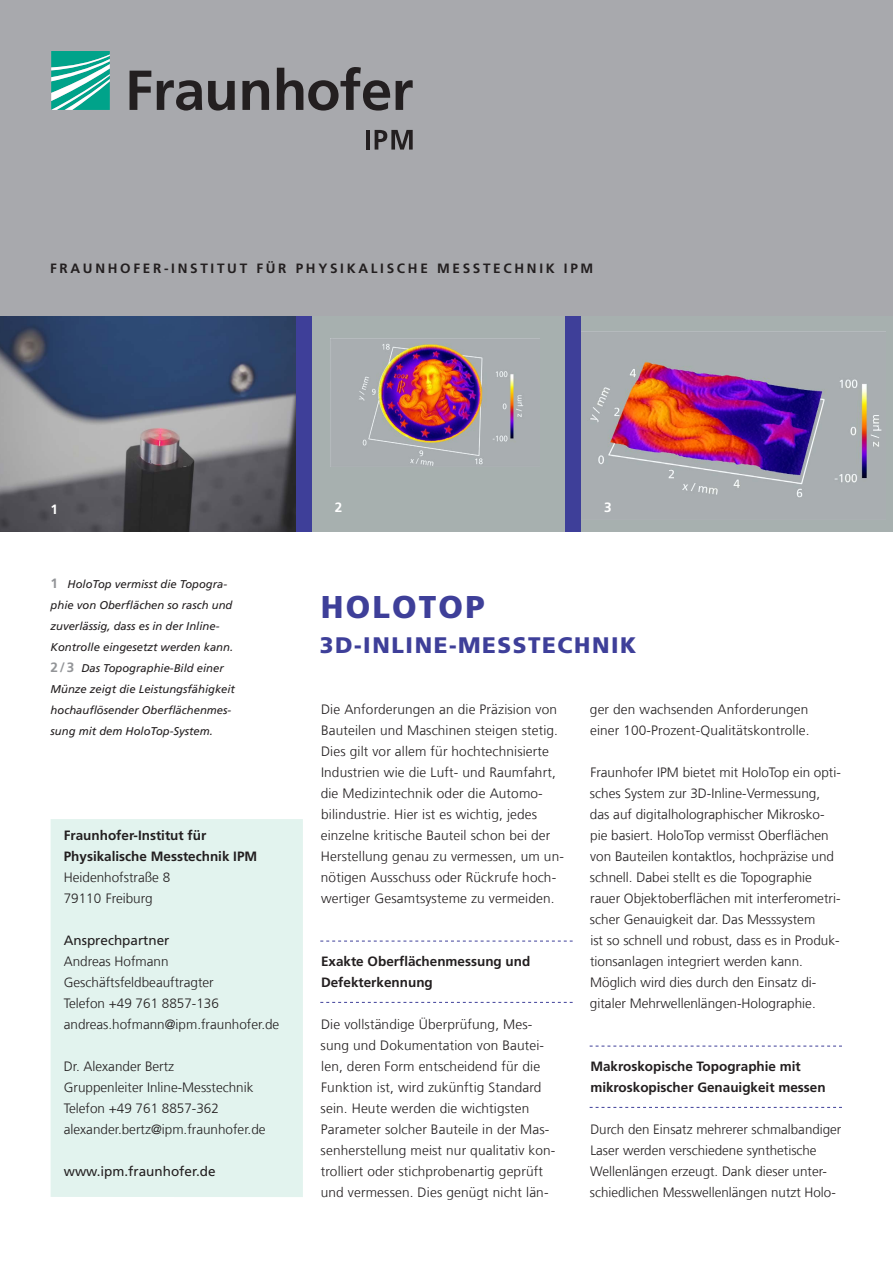
<style>
.page{position:relative;width:893px;height:1263px;background:#fff}
.page>*{position:absolute;margin:0;border:0;box-sizing:border-box;transform-origin:0 0}
.t1{font:900 31.5px "Frutiger LT Com";letter-spacing:.07em;color:#3e3f99}
.t2{font:900 22.5px "Frutiger LT Com";letter-spacing:.07em;color:#3e3f99}
.t3{font:300 13.5px/21px "Frutiger LT Com";color:#231f20}
.t4{font:700 13.5px/21px "Frutiger LT Com";color:#231f20}
.t5{font:700 13.5px "Frutiger LT Com";letter-spacing:.2em;color:#231f20}
.t6{font:13.5px "Frutiger LT Com";color:#231f20}
.t7{font:700 13.5px "Frutiger LT Com";color:#fff}
.t8{font:italic 11.25px/21px "Frutiger LT Com";color:#231f20}
.s1{font-weight:700;font-style:normal;font-size:13.5px;color:#939598}
</style>
<div class="page">
<svg style="left:320px;top:941px;width:253px;height:1px"></svg>
<svg style="left:320px;top:1002px;width:253px;height:1px"></svg>
<svg style="left:590px;top:1046px;width:252px;height:1px"></svg>
<svg style="left:590px;top:1107px;width:252px;height:1px"></svg>
<div style="left:51px;top:819px;width:252px;height:378px;background:#e2f3ee"></div>
<div style="left:295px;top:315px;width:286px;height:216px;background:#3e3f99"></div>
<div style="left:312px;top:301px;width:252px;height:230px;background:#a7b0af"></div>
<img style="left:331px;top:338px;width:208px;height:128px">
<div style="left:581px;top:301px;width:312px;height:230px;background:#a7b0af"></div>
<img style="left:590px;top:361px;width:292px;height:137px">
<img style="left:0;top:315px;width:295px;height:216px">
<div style="left:0;top:0;width:893px;height:315px;background:#a8a9ad"></div>
<svg style="left:51px;top:51px;width:59px;height:59px;background:#4abbaa"></svg>
<svg style="left:130px;top:67px;width:283px;height:44px"></svg>
<hr style="left:366px;top:130px;width:3px;height:20px;background:#231f20">
<svg style="left:375px;top:130px;width:38px;height:20px"></svg>
<p class="t5" style="left:50px;top:260px;width:545px">FRAUNHOFER-INSTITUT FÜR PHYSIKALISCHE MESSTECHNIK IPM</p>
<p class="t7" style="left:51px;top:502px;width:9px">1</p>
<p class="t7" style="left:335px;top:499px;width:9px">2</p>
<p class="t7" style="left:604px;top:499px;width:9px">3</p>
<p class="t8" style="left:51px;top:574px;width:186px"><span class="s1">1</span> HoloTop vermisst die Topogra&shy;phie von Oberflächen so rasch und zuverlässig, dass es in der Inline-Kontrolle eingesetzt werden kann.<br><span class="s1">2/3</span> Das Topographie-Bild einer Münze zeigt die Leistungsfähigkeit hochauflösender Oberflächenmes&shy;sung mit dem HoloTop-System.</p>
<p class="t4" style="left:64px;top:825px;width:195px">Fraunhofer-Institut für<br>Physikalische Messtechnik IPM</p>
<p class="t3" style="left:64px;top:867px;width:108px">Heidenhofstraße 8<br>79110 Freiburg</p>
<p class="t6" style="left:64px;top:932px;width:107px">Ansprechpartner</p>
<p class="t3" style="left:64px;top:951px;width:217px">Andreas Hofmann<br>Geschäftsfeldbeauftragter<br>Telefon +49 761 8857-136 andreas.hofmann@ipm.fraunhofer.de</p>
<p class="t3" style="left:64px;top:1056px;width:203px">Dr. Alexander Bertz<br>Gruppenleiter Inline-Messtechnik<br>Telefon +49 761 8857-362 alexander.bertz@ipm.fraunhofer.de</p>
<p class="t6" style="left:64px;top:1163px;width:153px">www.ipm.fraunhofer.de</p>
<h1 class="t1" style="left:321px;top:588px;width:165px">HOLOTOP</h1>
<h2 class="t2" style="left:320px;top:631px;width:318px">3D-INLINE-MESSTECHNIK</h2>
<p class="t3" style="left:321px;top:699px;width:245px">Die Anforderungen an die Präzision von Bauteilen und Maschinen steigen stetig.<br>Dies gilt vor allem für hochtechnisierte Industrien wie die Luft- und Raumfahrt, die Medizintechnik oder die Automo&shy;bilindustrie. Hier ist es wichtig, jedes einzelne kritische Bauteil schon bei der Herstellung genau zu vermessen, um un&shy;nötigen Ausschuss oder Rückrufe hoch&shy;wertiger Gesamtsysteme zu vermeiden.</p>
<p class="t4" style="left:321px;top:951px;width:211px">Exakte Oberflächenmessung und<br>Defekterkennung</p>
<p class="t3" style="left:321px;top:1014px;width:236px">Die vollständige Überprüfung, Mes&shy;sung und Dokumentation von Bautei&shy;len, deren Form entscheidend für die Funktion ist, wird zukünftig Standard sein. Heute werden die wichtigsten Parameter solcher Bauteile in der Mas&shy;senherstellung meist nur qualitativ kon&shy;trolliert oder stichprobenartig geprüft und vermessen. Dies genügt nicht län-</p>
<p class="t3" style="left:590px;top:699px;width:221px">ger den wachsenden Anforderungen einer 100-Prozent-Qualitätskontrolle.</p>
<p class="t3" style="left:590px;top:762px;width:252px">Fraunhofer IPM bietet mit HoloTop ein opti&shy;sches System zur 3D-Inline-Vermessung, das auf digitalholographischer Mikrosko&shy;pie basiert. HoloTop vermisst Oberflächen von Bauteilen kontaktlos, hochpräzise und schnell. Dabei stellt es die Topographie rauer Objektoberflächen mit interferometri&shy;scher Genauigkeit dar. Das Messsystem<br>ist so schnell und robust, dass es in Produk&shy;tionsanlagen integriert werden kann.<br>Möglich wird dies durch den Einsatz di&shy;gitaler Mehrwellenlängen-Holographie.</p>
<p class="t4" style="left:590px;top:1056px;width:237px">Makroskopische Topographie mit mikroskopischer Genauigkeit messen</p>
<p class="t3" style="left:590px;top:1119px;width:253px">Durch den Einsatz mehrerer schmalbandiger Laser werden verschiedene synthetische Wellenlängen erzeugt. Dank dieser unter&shy;schiedlichen Messwellenlängen nutzt Holo-</p>
</div>
